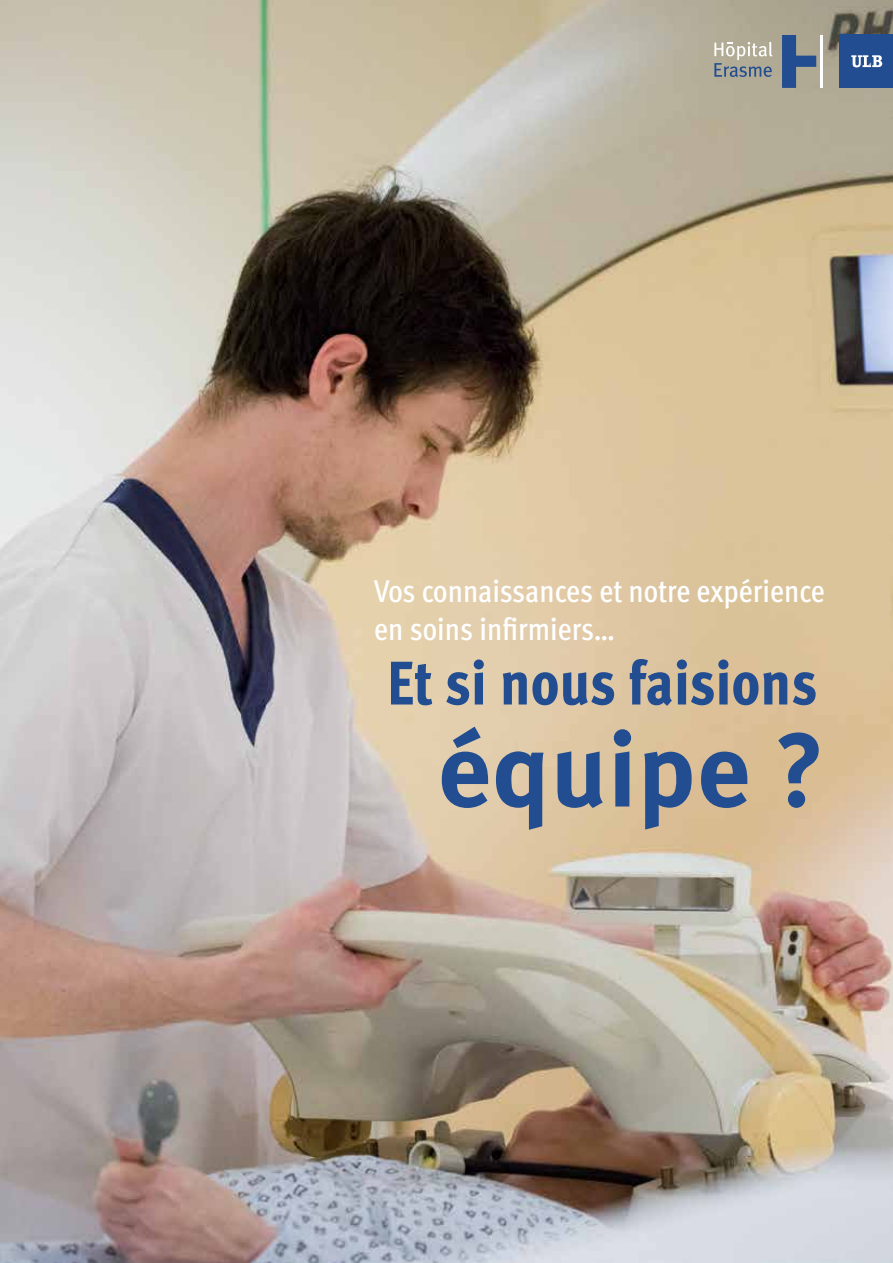
<style>
.page{position:relative;width:893px;height:1263px;background:#fff}
.page>*{position:absolute;margin:0;border:0;box-sizing:border-box;transform-origin:0 0}
.t1{font:700 105px "Meta OT";color:#224d91}
.t2{font:800 condensed 61.5px "Meta OT";letter-spacing:-.005em;color:#224d91}
.t3{font:500 condensed 31.5px/37.8px "Meta OT";color:#fff}
</style>
<div class="page">
<img style="left:0;top:0;width:893px;height:1263px">
<div style="left:840px;top:35px;width:53px;height:53px;background:#234d91"></div>
<svg style="left:851px;top:55px;width:31px;height:12px"></svg>
<svg style="left:782px;top:35px;width:34px;height:53px;background:#637791"></svg>
<hr style="left:820px;top:35px;width:2px;height:53px;background:#fff">
<svg style="left:714px;top:42px;width:58px;height:35px;background:#aaaba3"></svg>
<p class="t3" style="left:374px;top:571px;width:452px">Vos connaissances et notre expérience en soins infirmiers…</p>
<h2 class="t2" style="left:387px;top:644px;width:432px">Et si nous faisions</h2>
<h1 class="t1" style="left:437px;top:704px;width:389px">équipe ?</h1>
</div>
